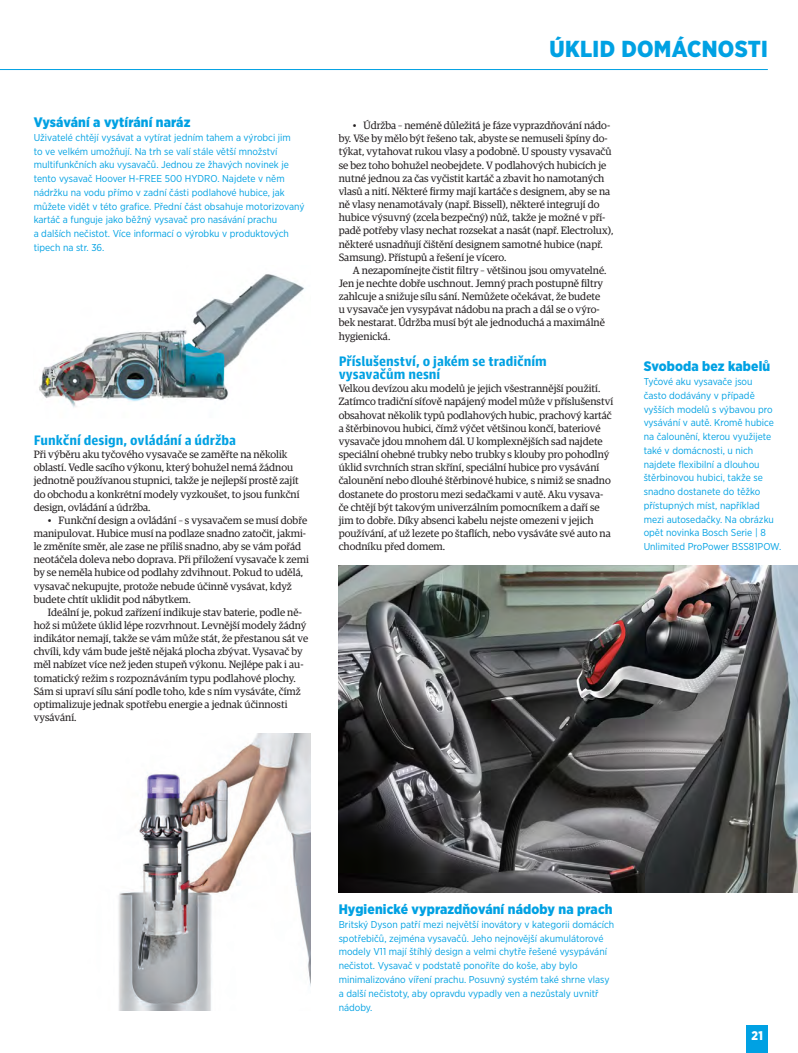
<style>
.page{position:relative;width:798px;height:1053px;background:#fff}
.page>*{position:absolute;margin:0;border:0;box-sizing:border-box;transform-origin:0 0}
.t1{font:900 23.12px "Gotham Narrow";letter-spacing:.015em;color:#00a1e3}
.t2{font:900 13.75px/13.1px "Guardian Agate Sans 4";color:#00a1e3}
.t3{font:900 13.75px "Gotham Narrow";letter-spacing:.01em;color:#00a1e3}
.t4{font:900 12.5px "Gotham Narrow";color:#fff;scale:.96 1}
.t5{font:10.62px/13.1px "Guardian Egyp";color:#231f20}
.t6{font:10px/13.8px "Gotham Narrow";color:#00a1e3}
</style>
<div class="page">
<hr style="left:0;top:69px;width:767px;height:1px;background:#00a1e3">
<div style="left:746px;top:1025px;width:21px;height:27px;background:#00a1e3"></div>
<img style="left:338px;top:565px;width:459px;height:327px">
<img style="left:118px;top:734px;width:192px;height:276px">
<img style="left:39px;top:274px;width:265px;height:134px">
<p class="t3" style="left:34px;top:113px;width:158px">Vysávání a vytírání naráz</p>
<p class="t6" style="left:34px;top:130px;width:272px">Uživatelé chtějí vysávat a vytírat jedním tahem a výrobci jim<br>to ve velkém umožňují. Na trh se valí stále větší množství multifunkčních aku vysavačů. Jednou ze žhavých novinek je tento vysavač Hoover H-FREE 500 HYDRO. Najdete v něm nádržku na vodu přímo v zadní části podlahové hubice, jak můžete vidět v této grafice. Přední část obsahuje motorizovaný kartáč a funguje jako běžný vysavač pro nasávání prachu<br>a dalších nečistot. Více informací o výrobku v produktových tipech na str. 36.</p>
<p class="t2" style="left:34px;top:433px;width:204px">Funkční design, ovládání a údržba</p>
<p class="t5" style="left:34px;top:447px;width:267px">Při výběru aku tyčového vysavače se zaměřte na několik oblastí. Vedle sacího výkonu, který bohužel nemá žádnou jednotně používanou stupnici, takže je nejlepší prostě zajít do obchodu a konkrétní modely vyzkoušet, to jsou funkční design, ovládání a údržba.</p>
<p class="t5" style="left:34px;top:513px;width:277px;text-indent:14px">• Funkční design a ovládání – s vysavačem se musí dobře manipulovat. Hubice musí na podlaze snadno zatočit, jakmi&shy;le změníte směr, ale zase ne příliš snadno, aby se vám pořád neotáčela doleva nebo doprava. Při přiložení vysavače k zemi by se neměla hubice od podlahy zdvihnout. Pokud to udělá, vysavač nekupujte, protože nebude účinně vysávat, když budete chtít uklidit pod nábytkem.</p>
<p class="t5" style="left:34px;top:605px;width:276px;text-indent:14px">Ideální je, pokud zařízení indikuje stav baterie, podle ně&shy;hož si můžete úklid lépe rozvrhnout. Levnější modely žádný indikátor nemají, takže se vám může stát, že přestanou sát ve chvíli, kdy vám bude ještě nějaká plocha zbývat. Vysavač by měl nabízet více než jeden stupeň výkonu. Nejlépe pak i au&shy;tomatický režim s rozpoznáváním typu podlahové plochy.<br>Sám si upraví sílu sání podle toho, kde s ním vysáváte, čímž optimalizuje jednak spotřebu energie a jednak účinnosti vysávání.</p>
<h1 class="t1" style="left:549px;top:34px;width:220px">ÚKLID DOMÁCNOSTI</h1>
<p class="t5" style="left:338px;top:118px;width:276px;text-indent:14px">• Údržba – neméně důležitá je fáze vyprazdňování nádo&shy;by. Vše by mělo být řešeno tak, abyste se nemuseli špíny do&shy;týkat, vytahovat rukou vlasy a podobně. U spousty vysavačů se bez toho bohužel neobejdete. V podlahových hubicích je nutné jednou za čas vyčistit kartáč a zbavit ho namotaných vlasů a nití. Některé firmy mají kartáče s designem, aby se na ně vlasy nenamotávaly (např. Bissell), některé integrují do hubice výsuvný (zcela bezpečný) nůž, takže je možné v pří&shy;padě potřeby vlasy nechat rozsekat a nasát (např. Electrolux), některé usnadňují čištění designem samotné hubice (např.<br>Samsung). Přístupů a řešení je vícero.</p>
<p class="t5" style="left:338px;top:263px;width:269px;text-indent:14px">A nezapomínejte čistit filtry – většinou jsou omyvatelné.<br>Jen je nechte dobře uschnout. Jemný prach postupně filtry zahlcuje a snižuje sílu sání. Nemůžete očekávat, že budete u vysavače jen vysypávat nádobu na prach a dál se o výro&shy;bek nestarat. Údržba musí být ale jednoduchá a maximálně hygienická.</p>
<p class="t2" style="left:338px;top:354px;width:210px">Příslušenství, o jakém se tradičním vysavačům nesní</p>
<p class="t5" style="left:338px;top:381px;width:276px">Velkou devízou aku modelů je jejich všestrannější použití.<br>Zatímco tradiční síťově napájený model může v příslušenství obsahovat několik typů podlahových hubic, prachový kartáč a štěrbinovou hubici, čímž výčet většinou končí, bateriové vysavače jdou mnohem dál. U komplexnějších sad najdete speciální ohebné trubky nebo trubky s klouby pro pohodlný úklid svrchních stran skříní, speciální hubice pro vysávání čalounění nebo dlouhé štěrbinové hubice, s nimiž se snadno dostanete do prostoru mezi sedačkami v autě. Aku vysava&shy;če chtějí být takovým univerzálním pomocníkem a daří se jim to dobře. Díky absenci kabelu nejste omezeni v jejich používání, ať už lezete po štaflích, nebo vysáváte své auto na chodníku před domem.</p>
<p class="t3" style="left:643px;top:357px;width:128px">Svoboda bez kabelů</p>
<p class="t6" style="left:643px;top:374px;width:139px">Tyčové aku vysavače jsou<br>často dodávány v případě vyšších modelů s výbavou pro vysávání v autě. Kromě hubice na čalounění, kterou využijete také v domácnosti, u nich najdete flexibilní a dlouhou štěrbinovou hubici, takže se snadno dostanete do těžko přístupných míst, například mezi autosedačky. Na obrázku opět novinka Bosch Serie | 8<br>Unlimited ProPower BSS81POW.</p>
<p class="t3" style="left:338px;top:900px;width:275px">Hygienické vyprazdňování nádoby na prach</p>
<p class="t6" style="left:338px;top:917px;width:277px">Britský Dyson patří mezi největší inovátory v kategorii domácích spotřebičů, zejména vysavačů. Jeho nejnovější akumulátorové modely V11 mají štíhlý design a velmi chytře řešené vysypávání nečistot. Vysavač v podstatě ponoříte do koše, aby bylo minimalizováno víření prachu. Posuvný systém také shrne vlasy a další nečistoty, aby opravdu vypadly ven a nezůstaly uvnitř nádoby.</p>
<p class="t4" style="left:751px;top:1026px;width:13px">21</p>
</div>
